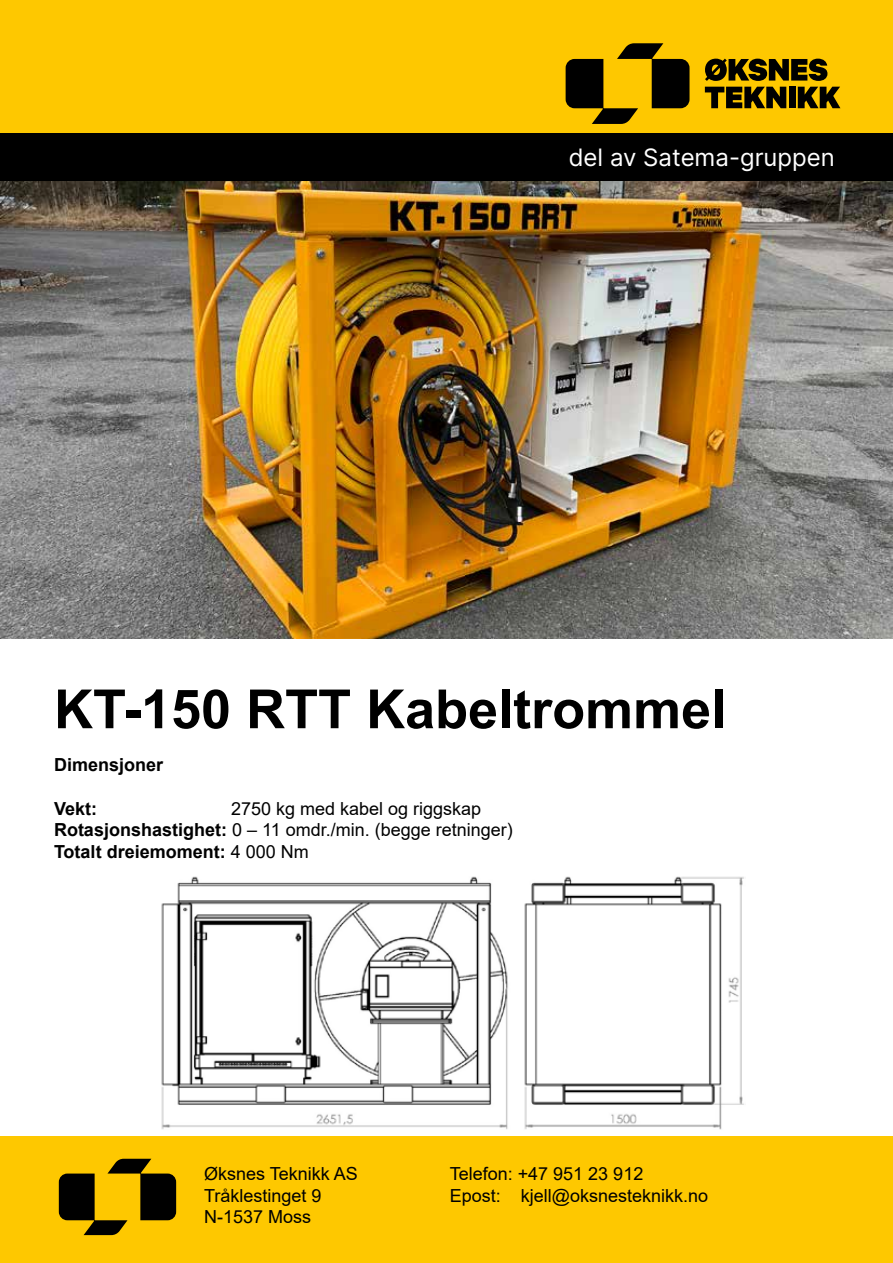
<style>
.page{position:relative;width:893px;height:1263px;background:#fff}
.page>*{position:absolute;margin:0;border:0;box-sizing:border-box;transform-origin:0 0}
.t1{font:700 54px "Arial";color:#000}
.t2{font:24px "Inter";color:#fff}
.t3{font:18px/21.6px "Arial";color:#000}
.t4{font:700 18px "Arial";color:#000}
.s1{font-weight:700}
</style>
<div class="page">
<img style="left:0;top:0;width:893px;height:638px">
<div style="left:0;top:1136px;width:893px;height:127px;background:#fec800"></div>
<svg style="left:566px;top:43px;width:123px;height:81px;background:#856900"></svg>
<svg style="left:705px;top:59px;width:122px;height:22px;background:#483900"></svg>
<svg style="left:705px;top:87px;width:81px;height:21px;background:#513f00"></svg>
<div style="left:789px;top:87px;width:6px;height:21px;background:#000"></div>
<svg style="left:798px;top:87px;width:42px;height:21px"></svg>
<svg style="left:59px;top:1159px;width:117px;height:76px;background:#856800"></svg>
<img style="left:161px;top:876px;width:583px;height:254px">
<h2 class="t2" style="left:569px;top:143px;width:268px">del av Satema-gruppen</h2>
<h1 class="t1" style="left:54px;top:688px;width:674px">KT-150 RTT Kabeltrommel</h1>
<p class="t4" style="left:54px;top:758px;width:111px">Dimensjoner</p>
<p class="t4" style="left:54px;top:801px;width:45px">Vekt:</p>
<p class="t3" style="left:54px;top:797px;width:460px;text-indent:177px">2750 kg med kabel og riggskap<br><span class="s1">Rotasjonshastighet:</span> 0 – 11 omdr./min. (begge retninger)<br><span class="s1">Totalt dreiemoment:</span> 4 000 Nm</p>
<p class="t3" style="left:204px;top:1163px;width:155px">Øksnes Teknikk AS<br>Tråklestinget 9<br>N-1537 Moss</p>
<p class="t3" style="left:450px;top:1163px;width:260px">Telefon: +47 951 23 912<br>Epost: kjell@oksnesteknikk.no</p>
</div>
